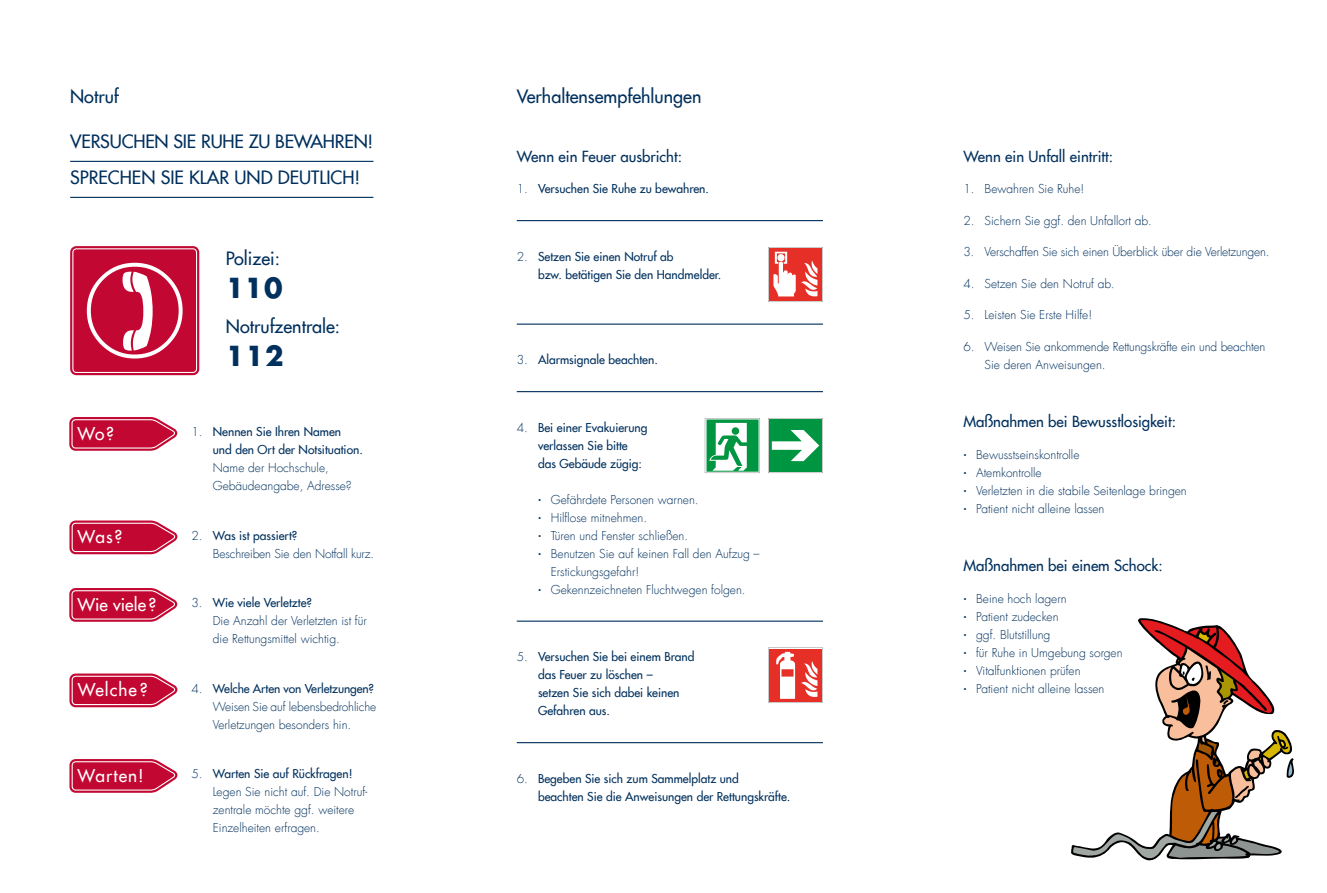
<style>
.page{position:relative;width:1327px;height:893px;background:#fff}
.page>*{position:absolute;margin:0;border:0;box-sizing:border-box;transform-origin:0 0}
.t1{font:700 27px "Futura Com";letter-spacing:.04em;color:#00305d}
.t2{font:500 18px/36px "Futura Com";color:#00305d}
.t3{font:500 17.25px "Futura Com";letter-spacing:.01em;color:#fff}
.t4{font:500 15px "Futura Com";color:#00305d}
.t5{font:300 12px/18px "Futura Com";color:#00305d}
.t6{font:500 12px/18px "Futura Com";color:#00305d}
.s1{font-weight:300}
.s2{font-weight:500}
.s3{font-size:5.25px}
</style>
<div class="page">
<hr style="left:70px;top:161px;width:303px;height:1px;background:#00305d">
<hr style="left:70px;top:197px;width:303px;height:1px;background:#00305d">
<svg style="left:69px;top:417px;width:109px;height:34px;background:#cc3456"></svg>
<svg style="left:69px;top:520px;width:109px;height:35px;background:#ce3a5b"></svg>
<svg style="left:69px;top:588px;width:109px;height:34px;background:#cc3456"></svg>
<svg style="left:69px;top:673px;width:109px;height:35px;background:#ce3a5b"></svg>
<svg style="left:69px;top:759px;width:109px;height:34px;background:#cc3456"></svg>
<div style="left:73px;top:249px;width:123px;height:123px;background:#c20832;border-radius:3px"></div>
<div style="left:70px;top:246px;width:129px;height:129px;border:2px solid #c20832;border-radius:5px"></div>
<div style="left:75px;top:250px;width:120px;height:121px;border:2px solid #c20832"></div>
<svg style="left:87px;top:263px;width:96px;height:95px"></svg>
<svg style="left:768px;top:418px;width:55px;height:55px"></svg>
<svg style="left:705px;top:418px;width:55px;height:55px"></svg>
<svg style="left:768px;top:648px;width:55px;height:55px"></svg>
<svg style="left:768px;top:247px;width:55px;height:55px"></svg>
<hr style="left:517px;top:220px;width:306px;height:1px;background:#00305d">
<hr style="left:517px;top:324px;width:306px;height:1px;background:#00305d">
<hr style="left:517px;top:391px;width:306px;height:1px;background:#00305d">
<hr style="left:517px;top:621px;width:306px;height:1px;background:#00305d">
<hr style="left:517px;top:742px;width:306px;height:1px;background:#00305d">
<svg style="left:1072px;top:620px;width:222px;height:238px"></svg>
<h2 class="t2" style="left:70px;top:78px;width:50px">Notruf</h2>
<h2 class="t2" style="left:70px;top:123px;width:305px">VERSUCHEN SIE RUHE ZU BEWAHREN!<br>SPRECHEN SIE KLAR UND DEUTLICH!</h2>
<h3 class="t3" style="left:77px;top:420px;width:38px">Wo?</h3>
<h3 class="t3" style="left:78px;top:524px;width:46px">Was?</h3>
<h3 class="t3" style="left:77px;top:591px;width:80px">Wie viele?</h3>
<h3 class="t3" style="left:78px;top:677px;width:71px">Welche?</h3>
<h3 class="t3" style="left:78px;top:762px;width:68px">Warten!</h3>
<h2 class="t2" style="left:226px;top:240px;width:55px">Polizei:</h2>
<h1 class="t1" style="left:226px;top:267px;width:58px">110</h1>
<h2 class="t2" style="left:226px;top:307px;width:116px">Notrufzentrale:</h2>
<h1 class="t1" style="left:226px;top:335px;width:59px">112</h1>
<p class="t6" style="left:213px;top:422px;width:152px;text-indent:-21px"><span class="s1">1.</span> Nennen Sie Ihren Namen und den Ort der Notsituation.</p>
<p class="t5" style="left:213px;top:459px;width:141px">Name der Hochschule,<br>Gebäudeangabe, Adresse?</p>
<p class="t5" style="left:213px;top:526px;width:163px;text-indent:-21px">2. <span class="s2">Was ist passiert?<br></span>Beschreiben Sie den Notfall kurz.</p>
<p class="t5" style="left:213px;top:594px;width:155px;text-indent:-21px">3. <span class="s2">Wie viele Verletzte?<br></span>Die Anzahl der Verletzten ist für die Rettungsmittel wichtig.</p>
<p class="t5" style="left:213px;top:679px;width:165px;text-indent:-21px">4. <span class="s2">Welche Arten von Verletzungen?<br></span>Weisen Sie auf lebensbedrohliche<br>Verletzungen besonders hin.</p>
<p class="t5" style="left:213px;top:765px;width:156px;text-indent:-21px">5. <span class="s2">Warten Sie auf Rückfragen!<br></span>Legen Sie nicht auf. Die Notruf&shy;zentrale möchte ggf. weitere<br>Einzelheiten erfragen.</p>
<h2 class="t2" style="left:517px;top:78px;width:186px">Verhaltensempfehlungen</h2>
<p class="t4" style="left:517px;top:145px;width:167px">Wenn ein Feuer ausbricht:</p>
<p class="t6" style="left:517px;top:179px;width:194px"><span class="s1">1.</span> Versuchen Sie Ruhe zu bewahren.</p>
<p class="t6" style="left:538px;top:247px;width:185px;text-indent:-21px"><span class="s1">2.</span> Setzen Sie einen Notruf ab<br>bzw. betätigen Sie den Handmelder.</p>
<p class="t6" style="left:517px;top:350px;width:143px"><span class="s1">3.</span> Alarmsignale beachten.</p>
<p class="t6" style="left:538px;top:418px;width:111px;text-indent:-21px"><span class="s1">4.</span> Bei einer Evakuierung verlassen Sie bitte das Gebäude zügig:</p>
<p class="t5" style="left:538px;top:490px;width:162px"><span class="s3">•</span> Gefährdete Personen warnen.</p>
<p class="t5" style="left:538px;top:508px;width:111px"><span class="s3">•</span> Hilflose mitnehmen.</p>
<p class="t5" style="left:538px;top:526px;width:152px"><span class="s3">•</span> Türen und Fenster schließen.</p>
<p class="t5" style="left:551px;top:544px;width:210px;text-indent:-13px"><span class="s3">•</span> Benutzen Sie auf keinen Fall den Aufzug –<br>Erstickungsgefahr!</p>
<p class="t5" style="left:538px;top:580px;width:209px"><span class="s3">•</span> Gekennzeichneten Fluchtwegen folgen.</p>
<p class="t6" style="left:538px;top:647px;width:158px;text-indent:-21px"><span class="s1">5.</span> Versuchen Sie bei einem Brand das Feuer zu löschen –<br>setzen Sie sich dabei keinen<br>Gefahren aus.</p>
<p class="t6" style="left:538px;top:769px;width:254px;text-indent:-21px"><span class="s1">6.</span> Begeben Sie sich zum Sammelplatz und<br>beachten Sie die Anweisungen der Rettungskräfte.</p>
<p class="t4" style="left:963px;top:145px;width:151px">Wenn ein Unfall eintritt:</p>
<p class="t5" style="left:963px;top:180px;width:123px">1. Bewahren Sie Ruhe!</p>
<p class="t5" style="left:963px;top:211px;width:190px">2. Sichern Sie ggf. den Unfallort ab.</p>
<p class="t5" style="left:963px;top:243px;width:308px">3. Verschaffen Sie sich einen Überblick über die Verletzungen.</p>
<p class="t5" style="left:963px;top:274px;width:153px">4. Setzen Sie den Notruf ab.</p>
<p class="t5" style="left:963px;top:306px;width:130px">5. Leisten Sie Erste Hilfe!</p>
<p class="t5" style="left:984px;top:337px;width:282px;text-indent:-21px">6. Weisen Sie ankommende Rettungskräfte ein und beachten<br>Sie deren Anweisungen.</p>
<p class="t4" style="left:963px;top:410px;width:214px">Maßnahmen bei Bewusstlosigkeit:</p>
<p class="t5" style="left:963px;top:445px;width:118px"><span class="s3">•</span> Bewusstseinskontrolle</p>
<p class="t5" style="left:963px;top:463px;width:80px"><span class="s3">•</span> Atemkontrolle</p>
<p class="t5" style="left:963px;top:481px;width:225px"><span class="s3">•</span> Verletzten in die stabile Seitenlage bringen</p>
<p class="t5" style="left:963px;top:499px;width:143px"><span class="s3">•</span> Patient nicht alleine lassen</p>
<p class="t4" style="left:963px;top:554px;width:201px">Maßnahmen bei einem Schock:</p>
<p class="t5" style="left:963px;top:589px;width:105px"><span class="s3">•</span> Beine hoch lagern</p>
<p class="t5" style="left:963px;top:607px;width:97px"><span class="s3">•</span> Patient zudecken</p>
<p class="t5" style="left:963px;top:625px;width:88px"><span class="s3">•</span> ggf. Blutstillung</p>
<p class="t5" style="left:963px;top:643px;width:161px"><span class="s3">•</span> für Ruhe in Umgebung sorgen</p>
<p class="t5" style="left:963px;top:661px;width:119px"><span class="s3">•</span> Vitalfunktionen prüfen</p>
<p class="t5" style="left:963px;top:679px;width:143px"><span class="s3">•</span> Patient nicht alleine lassen</p>
</div>
